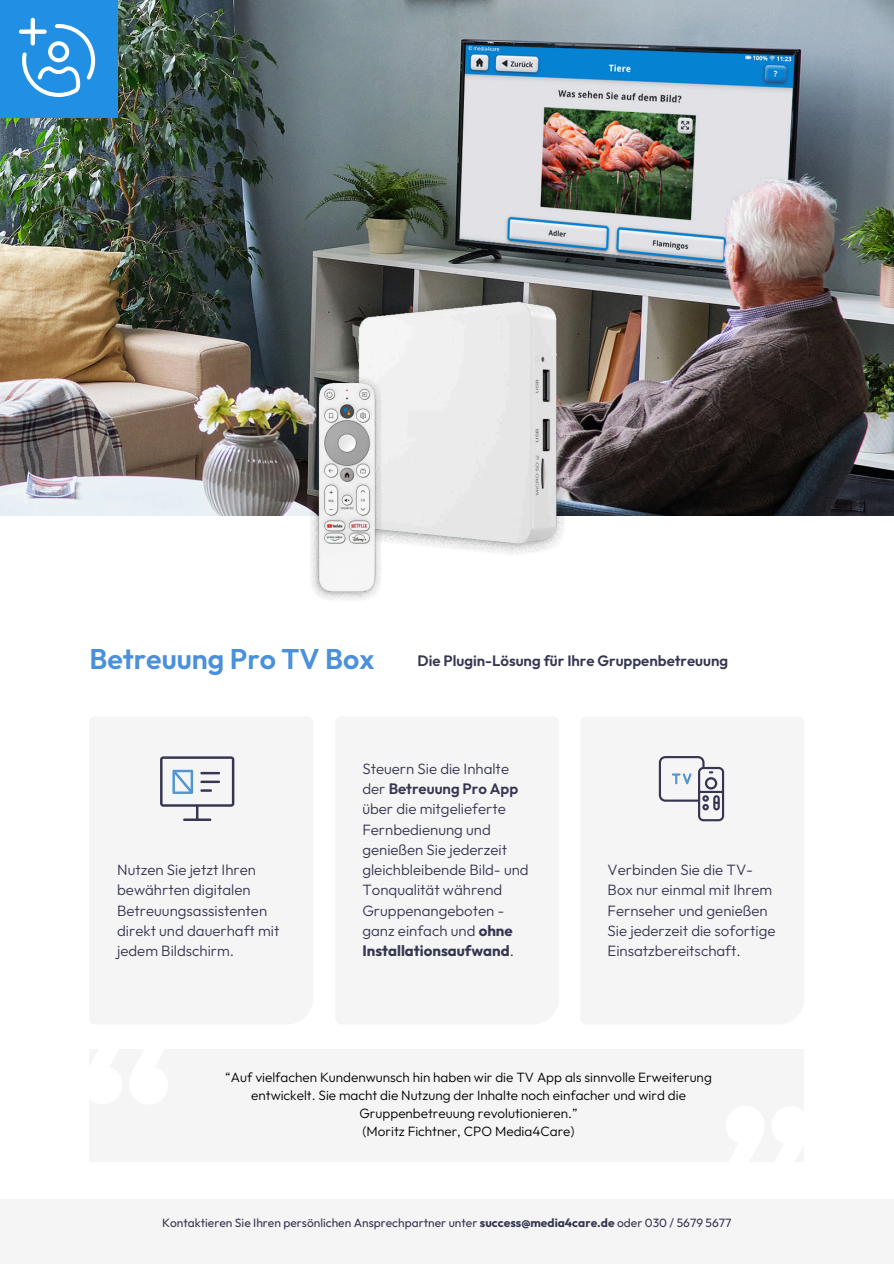
<style>
.page{position:relative;width:894px;height:1264px;background:#fff}
.page>*{position:absolute;margin:0;border:0;box-sizing:border-box;transform-origin:0 0}
.t1{font:600 28.5px "Outfit";color:#4a90db}
.t2{font:300 15px/20.2px "Outfit";color:#363652}
.t3{font:600 15px "Outfit";color:#363652}
.t4{font:300 13.5px/18px "Outfit";color:#000;text-align:center}
.t5{font:12px "Outfit";color:#363652}
.s1{font-weight:600}
.s2{font-weight:700}
</style>
<div class="page">
<img style="left:1px;top:0;width:892px;height:516px">
<svg style="left:160px;top:756px;width:74px;height:65px"></svg>
<div style="left:89px;top:1048px;width:715px;height:113px;background:#f5f5f5"></div>
<img style="left:325px;top:259px;width:272px;height:296px">
<img style="left:297px;top:323px;width:99px;height:277px">
<div style="left:0;top:1198px;width:893px;height:65px;background:#f5f5f5"></div>
<svg style="left:658px;top:756px;width:66px;height:65px"></svg>
<div style="left:0;top:0;width:117px;height:117px;background:#2190e4"></div>
<svg style="left:22px;top:24px;width:74px;height:73px"></svg>
<hr style="left:31px;top:18px;width:4px;height:28px;background:#fff;border-radius:2px">
<div style="left:19px;top:29px;width:28px;height:5px;background:#fff;border-radius:2px"></div>
<h1 class="t1" style="left:89px;top:640px;width:286px">Betreuung Pro TV Box</h1>
<p class="t3" style="left:417px;top:651px;width:312px">Die Plugin-Lösung für Ihre Gruppenbetreuung</p>
<p class="t2" style="left:117px;top:860px;width:164px">Nutzen Sie jetzt Ihren bewährten digitalen<br>Betreuungsassistenten direkt und dauerhaft mit jedem Bildschirm.</p>
<p class="t2" style="left:362px;top:758px;width:168px">Steuern Sie die Inhalte der <span class="s1">Betreuung Pro App </span>über die mitgelieferte<br>Fernbedienung und genießen Sie jederzeit gleichbleibende Bild- und<br>Tonqualität während<br>Gruppenangeboten - ganz einfach und <span class="s2">ohne<br>Installationsaufwand</span>.</p>
<p class="t2" style="left:607px;top:860px;width:169px">Verbinden Sie die TV-<br>Box nur einmal mit Ihrem<br>Fernseher und genießen<br>Sie jederzeit die sofortige<br>Einsatzbereitschaft.</p>
<p class="t4" style="left:225px;top:1068px;width:488px">“Auf vielfachen Kundenwunsch hin haben wir die TV App als sinnvolle Erweiterung entwickelt. Sie macht die Nutzung der Inhalte noch einfacher und wird die Gruppenbetreuung revolutionieren.”<br>(Moritz Fichtner, CPO Media4Care)</p>
<p class="t5" style="left:162px;top:1215px;width:570px">Kontaktieren Sie Ihren persönlichen Ansprechpartner unter <span class="s2">success@media4care.de</span> oder 030 / 5679 5677</p>
</div>
